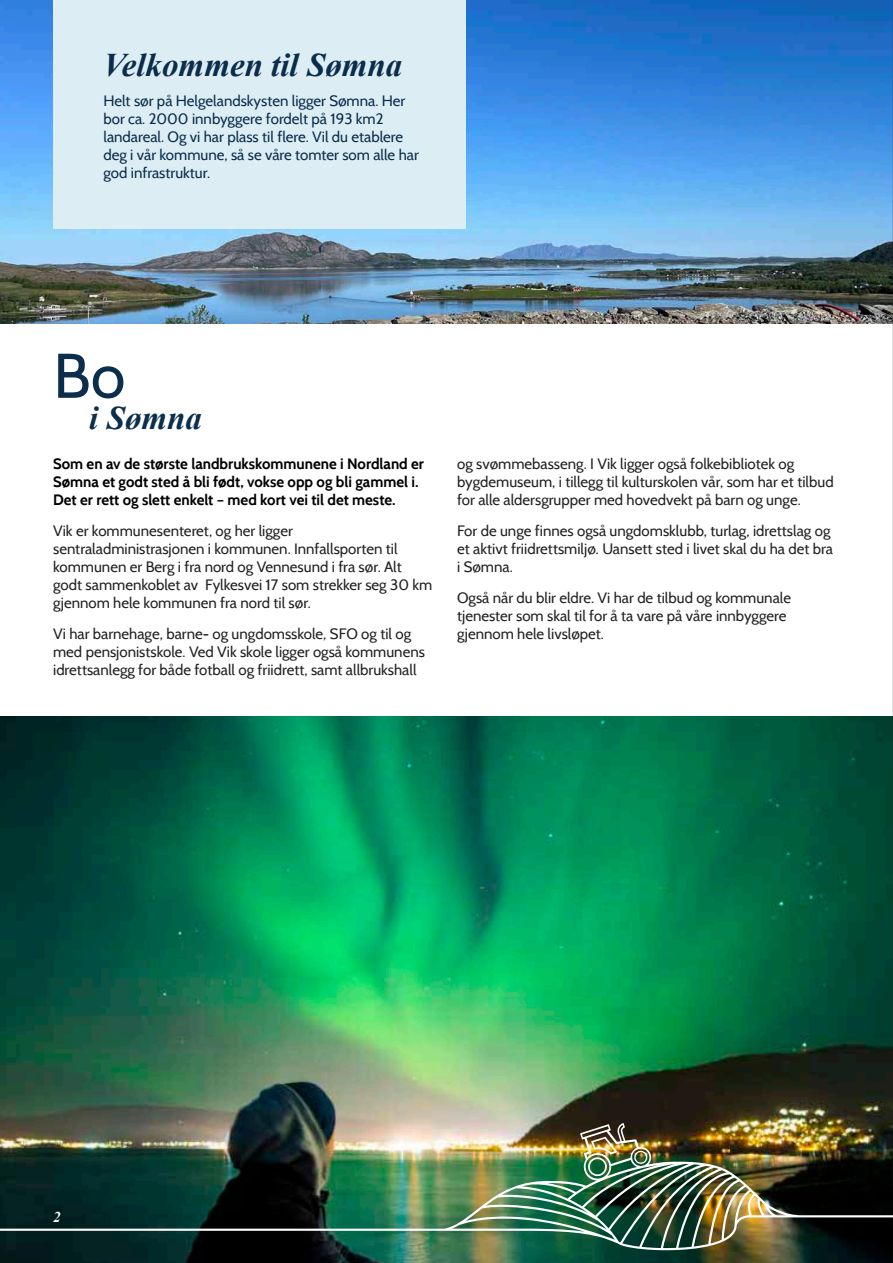
<style>
.page{position:relative;width:893px;height:1263px;background:#fff}
.page>*{position:absolute;margin:0;border:0;box-sizing:border-box;transform-origin:0 0}
.t1{font:63px "Cabin";color:#0b2e4d}
.t2{font:italic 700 33px "Times New Roman";color:#0b2c4b}
.t3{font:italic 700 33px "Times New Roman";color:#0b2e4d}
.t4{font:15px/18px "Cabin";color:#231f20}
.t5{font:15px/18px "Cabin";color:#092c4b}
.t6{font:700 15px/18px "Cabin";color:#000001}
.t7{font:italic 700 15px "Times New Roman";color:#fff}
</style>
<div class="page">
<img style="left:0;top:716px;width:892px;height:547px">
<img style="left:0;top:0;width:892px;height:323px">
<div style="left:53px;top:0;width:413px;height:229px;background:#dcedf3"></div>
<svg style="left:892px;top:0;width:1px;height:1263px"></svg>
<img style="left:0;top:1123px;width:893px;height:127px">
<svg style="left:587px;top:1137px;width:31px;height:40px"></svg>
<svg style="left:633px;top:1150px;width:15px;height:15px"></svg>
<h2 class="t2" style="left:103px;top:41px;width:300px">Velkommen til Sømna</h2>
<p class="t5" style="left:103px;top:92px;width:317px">Helt sør på Helgelandskysten ligger Sømna. Her bor ca. 2000 innbyggere fordelt på 193 km2 landareal. Og vi har plass til flere. Vil du etablere deg i vår kommune, så se våre tomter som alle har god infrastruktur.</p>
<h1 class="t1" style="left:53px;top:337px;width:74px">Bo</h1>
<h2 class="t3" style="left:89px;top:395px;width:114px">i Sømna</h2>
<p class="t6" style="left:53px;top:455px;width:372px">Som en av de største landbrukskommunene i Nordland er<br>Sømna et godt sted å bli født, vokse opp og bli gammel i.<br>Det er rett og slett enkelt – med kort vei til det meste.</p>
<p class="t4" style="left:53px;top:521px;width:381px">Vik er kommunesenteret, og her ligger sentraladministrasjonen i kommunen. Innfallsporten til kommunen er Berg i fra nord og Vennesund i fra sør. Alt godt sammenkoblet av Fylkesvei 17 som strekker seg 30 km gjennom hele kommunen fra nord til sør.</p>
<p class="t4" style="left:53px;top:624px;width:373px">Vi har barnehage, barne- og ungdomsskole, SFO og til og med pensjonistskole. Ved Vik skole ligger også kommunens idrettsanlegg for både fotball og friidrett, samt allbrukshall</p>
<p class="t4" style="left:457px;top:455px;width:378px">og svømmebasseng. I Vik ligger også folkebibliotek og bygdemuseum, i tillegg til kulturskolen vår, som har et tilbud for alle aldersgrupper med hovedvekt på barn og unge.</p>
<p class="t4" style="left:457px;top:521px;width:377px">For de unge finnes også ungdomsklubb, turlag, idrettslag og et aktivt friidrettsmiljø. Uansett sted i livet skal du ha det bra i Sømna.</p>
<p class="t4" style="left:457px;top:588px;width:335px">Også når du blir eldre. Vi har de tilbud og kommunale tjenester som skal til for å ta vare på våre innbyggere gjennom hele livsløpet.</p>
<p class="t7" style="left:53px;top:1206px;width:9px">2</p>
</div>
